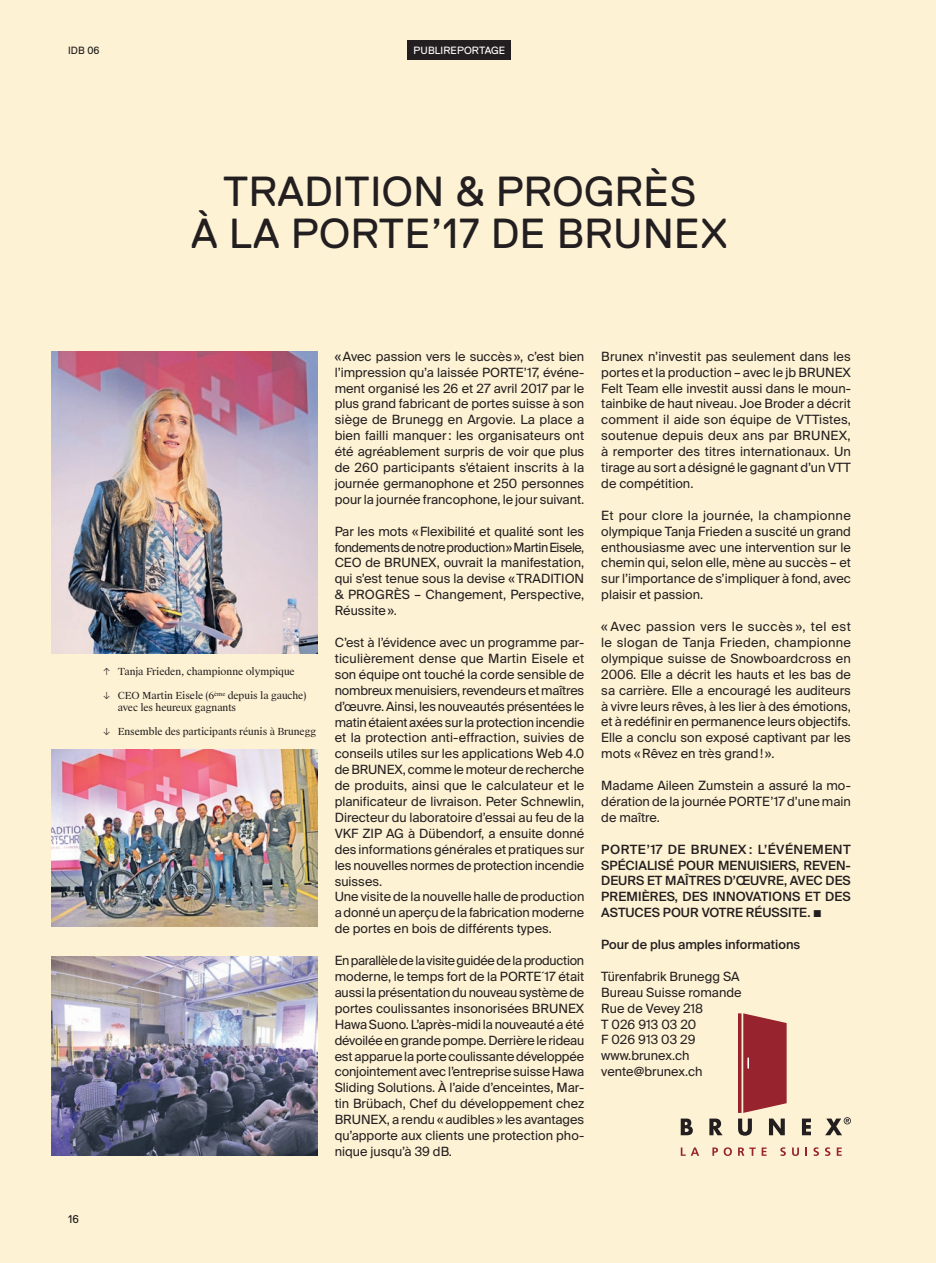
<style>
.page{position:relative;width:936px;height:1263px;background:#fff}
.page>*{position:absolute;margin:0;border:0;box-sizing:border-box;transform-origin:0 0}
.t1{font:42px/42px "Replica Pro";letter-spacing:.01em;color:#231f20;text-align:center}
.t2{font:12.75px/15.9px "Suisse Intl";color:#231f20;text-align:justify}
.t3{font:500 12.75px/15.9px "Suisse Intl";color:#231f20;text-align:justify}
.t4{font:11.25px "Replica Pro";color:#231f20}
.t5{font:10.5px "Replica Pro";letter-spacing:.01em;color:#fff}
.t6{font:10.5px "Replica Pro";color:#231f20}
.t7{font:9.75px/12px "Suisse Works";letter-spacing:-.01em;color:#231f20}
.s1{font-weight:400}
</style>
<div class="page">
<div style="left:0;top:0;width:935px;height:1263px;background:#fef2d4"></div>
<div style="left:407px;top:41px;width:104px;height:19px;background:#231f20"></div>
<svg style="left:680px;top:1118px;width:12px;height:17px"></svg>
<svg style="left:709px;top:1118px;width:13px;height:17px"></svg>
<svg style="left:801px;top:1118px;width:9px;height:17px"></svg>
<svg style="left:738px;top:1013px;width:48px;height:123px"></svg>
<svg style="left:825px;top:1117px;width:25px;height:18px"></svg>
<svg style="left:680px;top:1147px;width:19px;height:9px"></svg>
<svg style="left:712px;top:1147px;width:19px;height:9px"></svg>
<svg style="left:738px;top:1147px;width:17px;height:9px"></svg>
<svg style="left:761px;top:1147px;width:5px;height:9px"></svg>
<svg style="left:780px;top:1147px;width:5px;height:9px"></svg>
<svg style="left:792px;top:1147px;width:6px;height:9px"></svg>
<svg style="left:805px;top:1147px;width:2px;height:9px"></svg>
<svg style="left:813px;top:1147px;width:5px;height:9px"></svg>
<svg style="left:825px;top:1147px;width:5px;height:9px"></svg>
<svg style="left:836px;top:1147px;width:5px;height:9px"></svg>
<img style="left:51px;top:352px;width:266px;height:301px">
<img style="left:51px;top:749px;width:266px;height:177px">
<img style="left:51px;top:956px;width:266px;height:200px">
<p class="t6" style="left:68px;top:45px;width:33px">IDB 06</p>
<p class="t5" style="left:413px;top:45px;width:93px">PUBLIREPORTAGE</p>
<h1 class="t1" style="left:191px;top:171px;width:538px">TRADITION &amp; PROGRÈS<br>À LA PORTE’17 DE BRUNEX</h1>
<p class="t4" style="left:68px;top:1213px;width:12px">16</p>
<p class="t7" style="left:103px;top:665px;width:193px">↑ Tanja Frieden, championne olympique</p>
<p class="t7" style="left:118px;top:689px;width:190px;text-indent:-15px">↓ CEO Martin Eisele (6<sup>ème</sup> depuis la gauche) avec les heureux gagnants</p>
<p class="t7" style="left:103px;top:725px;width:215px">↓ Ensemble des participants réunis à Brunegg</p>
<p class="t2" style="left:334px;top:348px;width:251px">«Avec passion vers le succès», c’est bien l’impression qu’a laissée PORTE’17, événe&shy;ment organisé les 26 et 27 avril 2017 par le plus grand fabricant de portes suisse à son siège de Brunegg en Argovie. La place a bien failli manquer: les organisateurs ont été agréablement surpris de voir que plus de 260 participants s’étaient inscrits à la journée germanophone et 250 personnes pour la journée francophone, le jour suivant.</p>
<p class="t2" style="left:334px;top:523px;width:251px">Par les mots «Flexibilité et qualité sont les fondements de notre production» Martin Eisele, CEO de BRUNEX, ouvrait la manifestation, qui s’est tenue sous la devise «TRADITION &amp; PROGRÈS – Changement, Perspective, Réussite».</p>
<p class="t2" style="left:334px;top:635px;width:251px;text-align:left">C’est à l’évidence avec un programme par&shy;ticulièrement dense que Martin Eisele et son équipe ont touché la corde sensible de nombreux menuisiers, revendeurs et maîtres d’œuvre. Ainsi, les nouveautés présentées le matin étaient axées sur la protection incendie et la protection anti-effraction, suivies de conseils utiles sur les applications Web 4.0 de BRUNEX, comme le moteur de recherche de produits, ainsi que le calculateur et le planificateur de livraison. Peter Schnewlin, Directeur du laboratoire d’essai au feu de la VKF ZIP AG à Dübendorf, a ensuite donné des informations générales et pratiques sur les nouvelles normes de protection incendie suisses.<br>Une visite de la nouvelle halle de production a donné un aperçu de la fabrication moderne de portes en bois de différents types.</p>
<p class="t2" style="left:334px;top:953px;width:251px">En parallèle de la visite guidée de la production moderne, le temps fort de la PORTE´17 était aussi la présentation du nouveau système de portes coulissantes insonorisées BRUNEX Hawa Suono. L’après-midi la nouveauté a été dévoilée en grande pompe. Derrière le rideau est apparue la porte coulissante développée conjointement avec l’entreprise suisse Hawa Sliding Solutions. À l’aide d’enceintes, Mar&shy;tin Brübach, Chef du développement chez BRUNEX, a rendu «audibles» les avantages qu’apporte aux clients une protection pho&shy;nique jusqu’à 39 dB.</p>
<p class="t2" style="left:601px;top:348px;width:251px">Brunex n’investit pas seulement dans les portes et la production – avec le jb BRUNEX Felt Team elle investit aussi dans le moun&shy;tainbike de haut niveau. Joe Broder a décrit comment il aide son équipe de VTTistes, soutenue depuis deux ans par BRUNEX, à remporter des titres internationaux. Un tirage au sort a désigné le gagnant d’un VTT de compétition.</p>
<p class="t2" style="left:601px;top:507px;width:251px">Et pour clore la journée, la championne olympique Tanja Frieden a suscité un grand enthousiasme avec une intervention sur le chemin qui, selon elle, mène au succès – et sur l’importance de s’impliquer à fond, avec plaisir et passion.</p>
<p class="t2" style="left:601px;top:619px;width:251px">« Avec passion vers le succès », tel est le slogan de Tanja Frieden, championne olympique suisse de Snowboardcross en 2006. Elle a décrit les hauts et les bas de sa carrière. Elle a encouragé les auditeurs à vivre leurs rêves, à les lier à des émotions, et à redéfinir en permanence leurs objectifs.<br>Elle a conclu son exposé captivant par les mots «Rêvez en très grand!».</p>
<p class="t2" style="left:601px;top:778px;width:251px">Madame Aileen Zumstein a assuré la mo&shy;dération de la journée PORTE’17 d’une main de maître.</p>
<p class="t3" style="left:601px;top:841px;width:251px">PORTE’17 DE BRUNEX : L’ÉVÉNEMENT SPÉCIALISÉ POUR MENUISIERS, REVEN-DEURS ET MAÎTRES D’ŒUVRE, AVEC DES PREMIÈRES, DES INNOVATIONS ET DES ASTUCES POUR VOTRE RÉUSSITE. <span class="s1">■</span></p>
<p class="t3" style="left:601px;top:937px;width:200px">Pour de plus amples informations</p>
<p class="t2" style="left:601px;top:968px;width:142px;text-align:left">Türenfabrik Brunegg SA<br>Bureau Suisse romande<br>Rue de Vevey 218<br>T 026 913 03 20<br>F 026 913 03 29 www.brunex.ch vente@brunex.ch</p>
</div>
